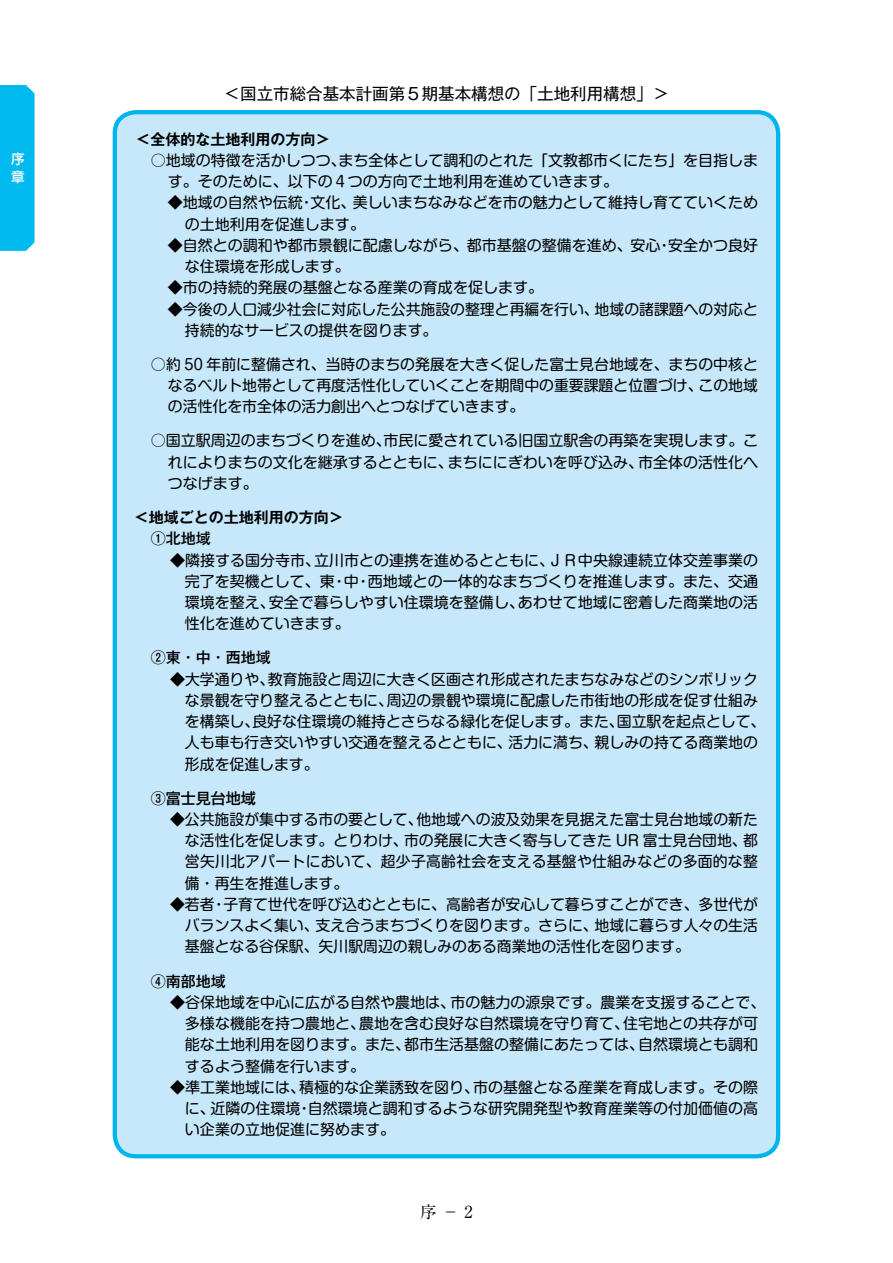
<style>
.page{position:relative;width:893px;height:1263px;background:#fff}
.page>*{position:absolute;margin:0;border:0;box-sizing:border-box;transform-origin:0 0}
.t1{font:16.5px "Gothic MB101 Pro";color:#000}
.t2{font:16.5px "Ryumin Pro";color:#000}
.t3{font:15px/21.3px "Shin M Go Pro";color:#000}
.t4{font:700 15px "Gothic MB101 Pro De";color:#000}
.t5{font:500 15px "Gothic MB101 Pro";color:#000}
.t6{font:500 15px "Shin Go Pro";color:#000}
.t7{font:500 13.5px/18px "UD Shin Go Pro";color:#fff}
</style>
<div class="page">
<div style="left:0;top:85px;width:35px;height:166px;background:#00b9ef"></div>
<div style="left:115px;top:112px;width:663px;height:1044px;background:#c7e8fa;border-radius:21px"></div>
<div style="left:113px;top:110px;width:667px;height:1048px;border:4px solid #00b4ed;border-radius:21px"></div>
<p class="t7" style="left:11px;top:150px;width:15px">序序</p>
<p class="t1" style="left:224px;top:80px;width:447px">＜国立市総合基本計画第５期基本構想の「土地利用構想」＞</p>
<p class="t4" style="left:135px;top:126px;width:196px">＜全体的な土地利用の方向＞</p>
<p class="t3" style="left:168px;top:148px;width:591px;text-indent:-17px">○地域の特徴を活かしつつ、まち全体として調和のとれた「文教都市くにたち」を目指します。そのために、以下の４つの方向で土地利用を進めていきます。</p>
<p class="t3" style="left:185px;top:190px;width:574px;text-indent:-17px">◆地域の自然や伝統・文化、美しいまちなみなどを市の魅力として維持し育てていくための土地利用を促進します。</p>
<p class="t3" style="left:185px;top:233px;width:574px;text-indent:-17px">◆自然との調和や都市景観に配慮しながら、都市基盤の整備を進め、安心・安全かつ良好な住環境を形成します。</p>
<p class="t3" style="left:168px;top:275px;width:377px">◆市の持続的発展の基盤となる産業の育成を促します。</p>
<p class="t3" style="left:185px;top:296px;width:574px;text-indent:-17px">◆今後の人口減少社会に対応した公共施設の整理と再編を行い、地域の諸課題への対応と持続的なサービスの提供を図ります。</p>
<p class="t3" style="left:168px;top:352px;width:591px;text-align:justify;text-indent:-17px">○約 50 年前に整備され、当時のまちの発展を大きく促した富士見台地域を、まちの中核となるベルト地帯として再度活性化していくことを期間中の重要課題と位置づけ、この地域の活性化を市全体の活力創出へとつなげていきます。</p>
<p class="t3" style="left:168px;top:428px;width:591px;text-align:justify;text-indent:-17px">○国立駅周辺のまちづくりを進め、市民に愛されている旧国立駅舎の再築を実現します。これによりまちの文化を継承するとともに、まちににぎわいを呼び込み、市全体の活性化へつなげます。</p>
<p class="t4" style="left:134px;top:505px;width:211px">＜地域ごとの土地利用の方向＞</p>
<p class="t5" style="left:151px;top:526px;width:61px">①北地域</p>
<p class="t3" style="left:185px;top:547px;width:574px;text-align:justify;text-indent:-15px">◆隣接する国分寺市、立川市との連携を進めるとともに、ＪＲ中央線連続立体交差事業の完了を契機として、東・中・西地域との一体的なまちづくりを推進します。また、交通環境を整え、安全で暮らしやすい住環境を整備し、あわせて地域に密着した商業地の活性化を進めていきます。</p>
<p class="t5" style="left:151px;top:645px;width:121px">②東・中・西地域</p>
<p class="t3" style="left:185px;top:666px;width:582px;text-indent:-15px">◆大学通りや、教育施設と周辺に大きく区画され形成されたまちなみなどのシンボリックな景観を守り整えるとともに、周辺の景観や環境に配慮した市街地の形成を促す仕組みを構築し、良好な住環境の維持とさらなる緑化を促します。また、国立駅を起点として、人も車も行き交いやすい交通を整えるとともに、活力に満ち、親しみの持てる商業地の形成を促進します。</p>
<p class="t6" style="left:151px;top:786px;width:106px">③富士見台地域</p>
<p class="t3" style="left:185px;top:807px;width:574px;text-align:justify;text-indent:-15px">◆公共施設が集中する市の要として、他地域への波及効果を見据えた富士見台地域の新たな活性化を促します。とりわけ、市の発展に大きく寄与してきた UR 富士見台団地、都営矢川北アパートにおいて、超少子高齢社会を支える基盤や仕組みなどの多面的な整備・再生を推進します。</p>
<p class="t3" style="left:185px;top:892px;width:574px;text-align:justify;text-indent:-15px">◆若者・子育て世代を呼び込むとともに、高齢者が安心して暮らすことができ、多世代がバランスよく集い、支え合うまちづくりを図ります。さらに、地域に暮らす人々の生活基盤となる谷保駅、矢川駅周辺の親しみのある商業地の活性化を図ります。</p>
<p class="t5" style="left:151px;top:968px;width:76px">④南部地域</p>
<p class="t3" style="left:185px;top:990px;width:582px;text-indent:-15px">◆谷保地域を中心に広がる自然や農地は、市の魅力の源泉です。農業を支援することで、多様な機能を持つ農地と、農地を含む良好な自然環境を守り育て、住宅地との共存が可能な土地利用を図ります。また、都市生活基盤の整備にあたっては、自然環境とも調和するよう整備を行います。</p>
<p class="t3" style="left:185px;top:1075px;width:574px;text-align:justify;text-indent:-15px">◆準工業地域には、積極的な企業誘致を図り、市の基盤となる産業を育成します。その際に、近隣の住環境・自然環境と調和するような研究開発型や教育産業等の付加価値の高い企業の立地促進に努めます。</p>
<p class="t2" style="left:420px;top:1199px;width:54px">序 － 2</p>
</div>
